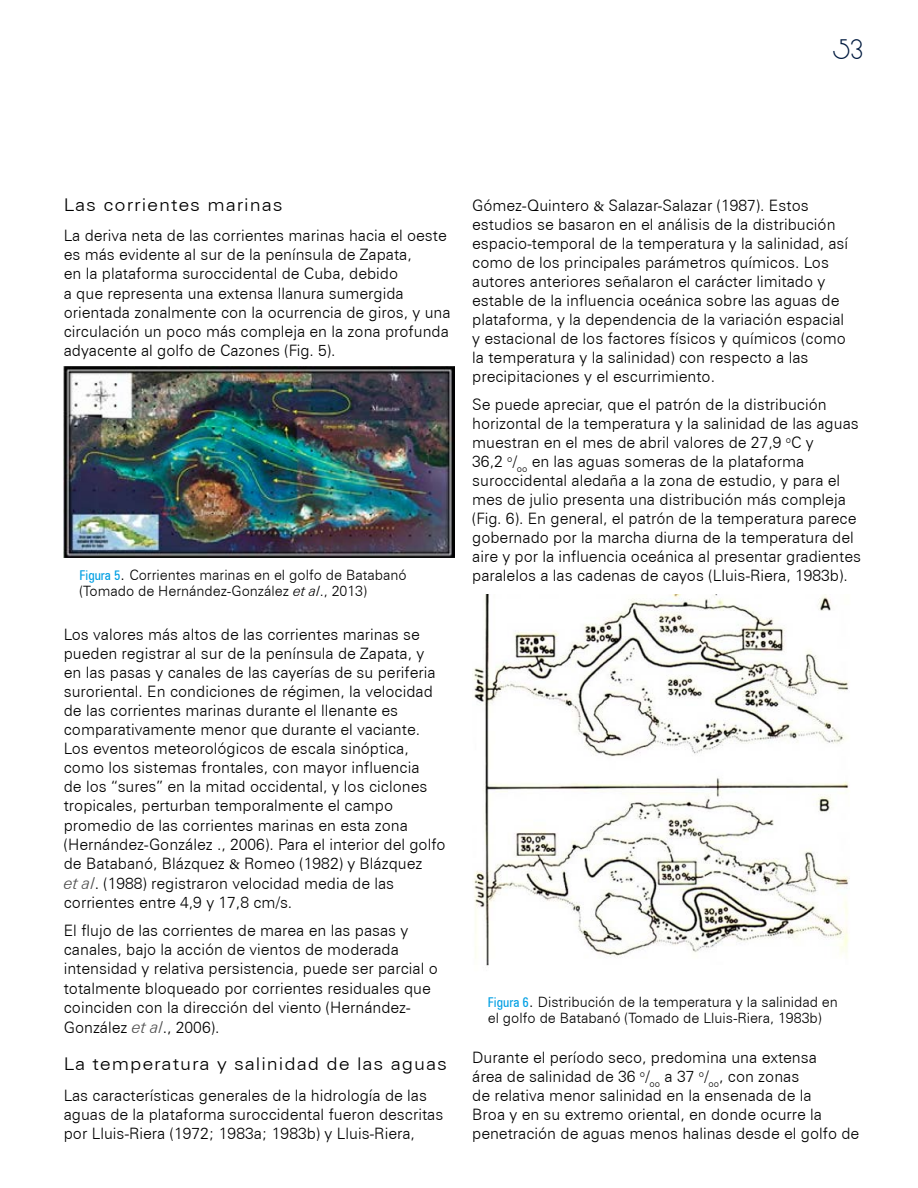
<style>
.page{position:relative;width:918px;height:1188px;background:#fff}
.page>*{position:absolute;margin:0;border:0;box-sizing:border-box;transform-origin:0 0}
.t1{font:21px "Arctic";color:#001a3f}
.indice_N0{font:300 17.55px "Zurich BT";letter-spacing:.05em;color:#000;scale:1.11 1}
.tripa{font:300 15.75px/19px "Zurich BT";color:#000}
.tripa-2{font:300 14.25px/15.8px "Zurich BT";color:#000}
.s1{font-weight:400;font-stretch:condensed;font-size:13.5px;color:#009fe3}
.s2{font-size:15.75px}
.s3{font-style:italic}
.s4{font-family:"Minion Pro";font-weight:400;font-size:15px}
.s5{font-style:italic;font-size:16.5px;color:#4d4d4d}
</style>
<div class="page">
<img style="left:64px;top:367px;width:390px;height:190px">
<img style="left:474px;top:594px;width:376px;height:372px">
<h1 class="t1" style="left:838px;top:38px;width:26px">53</h1>
<p class="indice_N0" style="left:64px;top:194px;width:199px">Las corrientes marinas</p>
<p class="tripa" style="left:64px;top:226px;width:388px">La deriva neta de las corrientes marinas hacia el oeste es más evidente al sur de la península de Zapata,<br>en la plataforma suroccidental de Cuba, debido<br>a que representa una extensa llanura sumergida orientada zonalmente con la ocurrencia de giros, y una circulación un poco más compleja en la zona profunda adyacente al golfo de Cazones (Fig. 5).</p>
<p class="tripa-2" style="left:79px;top:567px;width:329px"><span class="s1">Figura 5</span><span class="s2">.</span> Corrientes marinas en el golfo de Batabanó (Tomado de Hernández-González <span class="s3">et al</span>., 2013)</p>
<p class="tripa" style="left:64px;top:624px;width:373px">Los valores más altos de las corrientes marinas se pueden registrar al sur de la península de Zapata, y en las pasas y canales de las cayerías de su periferia suroriental. En condiciones de régimen, la velocidad de las corrientes marinas durante el llenante es comparativamente menor que durante el vaciante.</p>
<p class="tripa" style="left:64px;top:739px;width:383px">Los eventos meteorológicos de escala sinóptica, como los sistemas frontales, con mayor influencia<br>de los “sures” en la mitad occidental, y los ciclones tropicales, perturban temporalmente el campo promedio de las corrientes marinas en esta zona (Hernández-González ., 2006). Para el interior del golfo de Batabanó, Blázquez <span class="s4">&amp;</span> Romeo (1982) y Blázquez<br><span class="s5">et al</span>. (1988) registraron velocidad media de las corrientes entre 4,9 y 17,8 cm/s.</p>
<p class="tripa" style="left:64px;top:921px;width:376px">El flujo de las corrientes de marea en las pasas y canales, bajo la acción de vientos de moderada intensidad y relativa persistencia, puede ser parcial o totalmente bloqueado por corrientes residuales que coinciden con la dirección del viento (Hernández-González <span class="s5">et al</span>., 2006).</p>
<p class="indice_N0" style="left:64px;top:1053px;width:347px">La temperatura y salinidad de las aguas</p>
<p class="tripa" style="left:64px;top:1086px;width:381px">Las características generales de la hidrología de las aguas de la plataforma suroccidental fueron descritas por Lluis-Riera (1972; 1983a; 1983b) y Lluis-Riera,</p>
<p class="tripa" style="left:472px;top:195px;width:378px">Gómez-Quintero <span class="s4">&amp;</span> Salazar-Salazar (1987). Estos estudios se basaron en el análisis de la distribución espacio-temporal de la temperatura y la salinidad, así como de los principales parámetros químicos. Los autores anteriores señalaron el carácter limitado y estable de la influencia oceánica sobre las aguas de plataforma, y la dependencia de la variación espacial y estacional de los factores físicos y químicos (como la temperatura y la salinidad) con respecto a las precipitaciones y el escurrimiento.</p>
<p class="tripa" style="left:472px;top:395px;width:390px">Se puede apreciar, que el patrón de la distribución horizontal de la temperatura y la salinidad de las aguas muestran en el mes de abril valores de 27,9 <sup>o</sup>C y<br>36,2 <sup>o</sup>/<sub>oo</sub> en las aguas someras de la plataforma suroccidental aledaña a la zona de estudio, y para el mes de julio presenta una distribución más compleja (Fig. 6). En general, el patrón de la temperatura parece gobernado por la marcha diurna de la temperatura del aire y por la influencia oceánica al presentar gradientes paralelos a las cadenas de cayos (Lluis-Riera, 1983b).</p>
<p class="tripa-2" style="left:488px;top:994px;width:352px"><span class="s1">Figura 6</span><span class="s2">.</span> Distribución de la temperatura y la salinidad en el golfo de Batabanó (Tomado de Lluis-Riera, 1983b)</p>
<p class="tripa" style="left:472px;top:1048px;width:389px">Durante el período seco, predomina una extensa<br>área de salinidad de 36 <sup>o</sup>/<sub>oo</sub> a 37 <sup>o</sup>/<sub>oo</sub>, con zonas<br>de relativa menor salinidad en la ensenada de la<br>Broa y en su extremo oriental, en donde ocurre la penetración de aguas menos halinas desde el golfo de</p>
</div>
